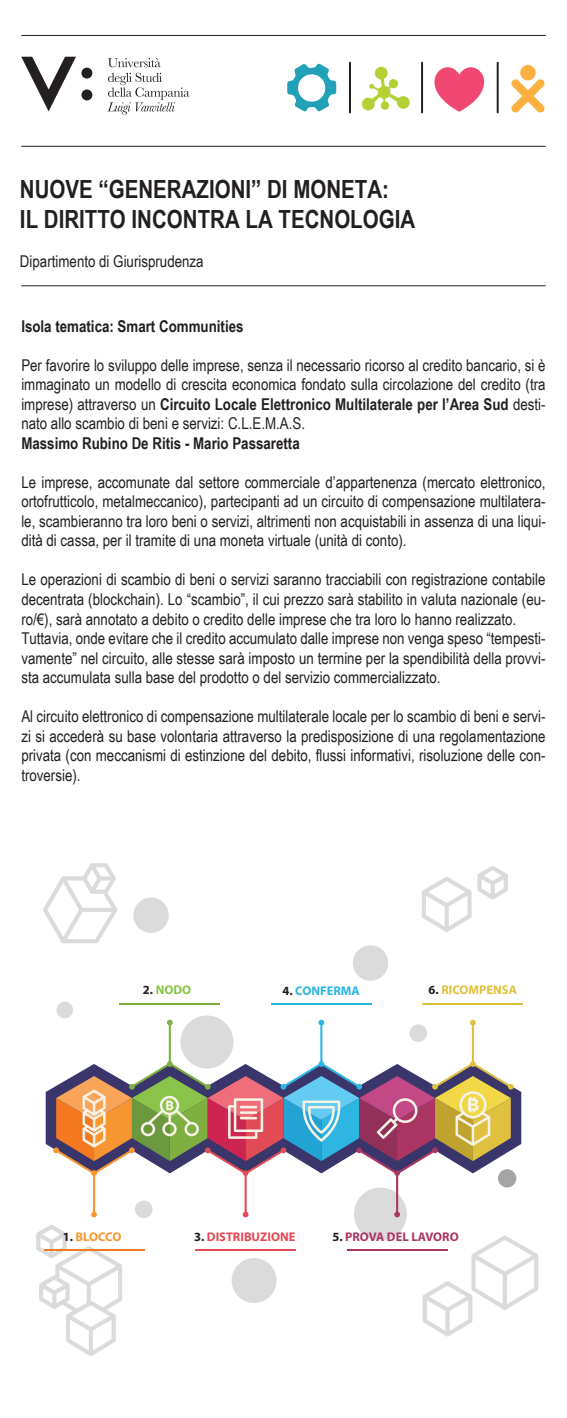
<style>
.page{position:relative;width:567px;height:1418px;background:#fff}
.page>*{position:absolute;margin:0;border:0;box-sizing:border-box;transform-origin:0 0}
.t1{font:700 25px/30.8px "Arial Narrow";color:#231f20}
.t2{font:16.25px/19.5px "Arial Narrow";color:#231f20;text-align:justify}
.t3{font:700 16.25px "Arial Narrow";color:#231f20}
.t4{font:700 12.57px "Myriad Pro";letter-spacing:-.005em;color:#ac3663}
.t5{font:700 12.57px "Myriad Pro";color:#e24a56}
.t6{font:700 12.57px "Myriad Pro";color:#e0c13f}
.t7{font:700 12.57px "Myriad Pro";color:#2db6e1}
.t8{font:700 12.57px "Myriad Pro";letter-spacing:-.03em;color:#f79630}
.t9{font:700 12.57px "Myriad Pro";color:#89c349}
.s1{font-weight:700}
.s2{color:#201d1e}
</style>
<div class="page">
<hr style="left:21px;top:285px;width:525px;height:1px;background:#231f20">
<svg style="left:21px;top:57px;width:55px;height:54px"></svg>
<div style="left:81px;top:68px;width:11px;height:11px;background:#231f20;border-radius:50%"></div>
<div style="left:81px;top:89px;width:11px;height:11px;background:#231f20;border-radius:50%"></div>
<svg style="left:108px;top:58px;width:53px;height:9px"></svg>
<svg style="left:107px;top:73px;width:82px;height:41px"></svg>
<hr style="left:21px;top:146px;width:525px;height:1px;background:#231f20">
<div style="left:520px;top:65px;width:16px;height:15px;background:#fbb03f;border-radius:50%"></div>
<svg style="left:511px;top:79px;width:34px;height:34px"></svg>
<svg style="left:423px;top:67px;width:62px;height:45px"></svg>
<svg style="left:362px;top:66px;width:48px;height:45px"></svg>
<svg style="left:287px;top:64px;width:49px;height:47px"></svg>
<hr style="left:21px;top:35px;width:525px;height:1px;background:#231f20">
<hr style="left:349px;top:63px;width:2px;height:49px;background:#231f20">
<hr style="left:421px;top:63px;width:2px;height:49px;background:#231f20">
<hr style="left:497px;top:63px;width:2px;height:49px;background:#231f20">
<div style="left:135px;top:1200px;width:18px;height:18px;background:#dbdbdb;border-radius:50%"></div>
<div style="left:353px;top:945px;width:35px;height:35px;background:#dbdbdb;border-radius:50%"></div>
<div style="left:498px;top:1169px;width:18px;height:18px;background:#a4a4a3;border-radius:50%"></div>
<div style="left:56px;top:1001px;width:17px;height:17px;background:#dbdbdb;border-radius:50%"></div>
<div style="left:133px;top:897px;width:36px;height:36px;background:#dbdbdb;border-radius:50%"></div>
<svg style="left:180px;top:1015px;width:53px;height:53px"></svg>
<div style="left:354px;top:1187px;width:53px;height:53px;background:#dbdbdb;border-radius:50%"></div>
<div style="left:232px;top:1257px;width:45px;height:45px;background:#dbdbdb;border-radius:50%"></div>
<svg style="left:36px;top:1225px;width:86px;height:131px"></svg>
<svg style="left:423px;top:1235px;width:115px;height:101px"></svg>
<svg style="left:422px;top:866px;width:86px;height:66px"></svg>
<svg style="left:43px;top:863px;width:75px;height:80px"></svg>
<svg style="left:46px;top:1087px;width:475px;height:86px"></svg>
<svg style="left:53px;top:1019px;width:461px;height:198px"></svg>
<hr style="left:44px;top:1249px;width:100px;height:1px;background:#f47921">
<hr style="left:119px;top:1002px;width:101px;height:2px;background:#7eaf40">
<hr style="left:422px;top:1002px;width:101px;height:2px;background:#e0c13f">
<hr style="left:195px;top:1249px;width:101px;height:1px;background:#e24a56">
<hr style="left:347px;top:1249px;width:101px;height:1px;background:#ac3663">
<hr style="left:272px;top:1002px;width:100px;height:2px;background:#2db6e1">
<h1 class="t1" style="left:20px;top:172px;width:397px">NUOVE “GENERAZIONI” DI MONETA:<br>IL DIRITTO INCONTRA LA TECNOLOGIA</h1>
<p class="t2" style="left:20px;top:251px;width:185px">Dipartimento di Giurisprudenza</p>
<p class="t3" style="left:21px;top:314px;width:224px">Isola tematica: Smart Communities</p>
<p class="t2" style="left:21px;top:355px;width:526px">Per favorire lo sviluppo delle imprese, senza il necessario ricorso al credito bancario, si è immaginato un modello di crescita economica fondato sulla circolazione del credito (tra imprese) attraverso un <span class="s1">Circuito Locale Elettronico Multilaterale per l’Area Sud</span> desti&shy;nato allo scambio di beni e servizi: C.L.E.M.A.S.</p>
<p class="t3" style="left:21px;top:431px;width:280px">Massimo Rubino De Ritis - Mario Passaretta</p>
<p class="t2" style="left:21px;top:472px;width:526px">Le imprese, accomunate dal settore commerciale d’appartenenza (mercato elettronico, ortofrutticolo, metalmeccanico), partecipanti ad un circuito di compensazione multilatera&shy;le, scambieranno tra loro beni o servizi, altrimenti non acquistabili in assenza di una liqui&shy;dità di cassa, per il tramite di una moneta virtuale (unità di conto).</p>
<p class="t2" style="left:21px;top:569px;width:526px;text-align:left">Le operazioni di scambio di beni o servizi saranno tracciabili con registrazione contabile decentrata (blockchain). Lo “scambio”, il cui prezzo sarà stabilito in valuta nazionale (eu&shy;ro/€), sarà annotato a debito o credito delle imprese che tra loro lo hanno realizzato.<br>Tuttavia, onde evitare che il credito accumulato dalle imprese non venga speso “tempesti&shy;vamente” nel circuito, alle stesse sarà imposto un termine per la spendibilità della provvi&shy;sta accumulata sulla base del prodotto o del servizio commercializzato.</p>
<p class="t2" style="left:21px;top:706px;width:526px">Al circuito elettronico di compensazione multilaterale locale per lo scambio di beni e servi&shy;zi si accederà su base volontaria attraverso la predisposizione di una regolamentazione privata (con meccanismi di estinzione del debito, flussi informativi, risoluzione delle con&shy;troversie).</p>
<p class="t9" style="left:143px;top:982px;width:50px"><span class="s2">2.</span> NODO</p>
<p class="t7" style="left:282px;top:982px;width:79px"><span class="s2">4.</span> CONFERMA</p>
<p class="t6" style="left:429px;top:982px;width:90px"><span class="s2">6.</span> RICOMPENSA</p>
<p class="t8" style="left:63px;top:1228px;width:60px"><span class="s2">1.</span> BLOCCO</p>
<p class="t5" style="left:194px;top:1228px;width:103px"><span class="s2">3.</span> DISTRIBUZIONE</p>
<p class="t4" style="left:332px;top:1228px;width:128px"><span class="s2">5.</span> PROVA DEL LAVORO</p>
</div>
